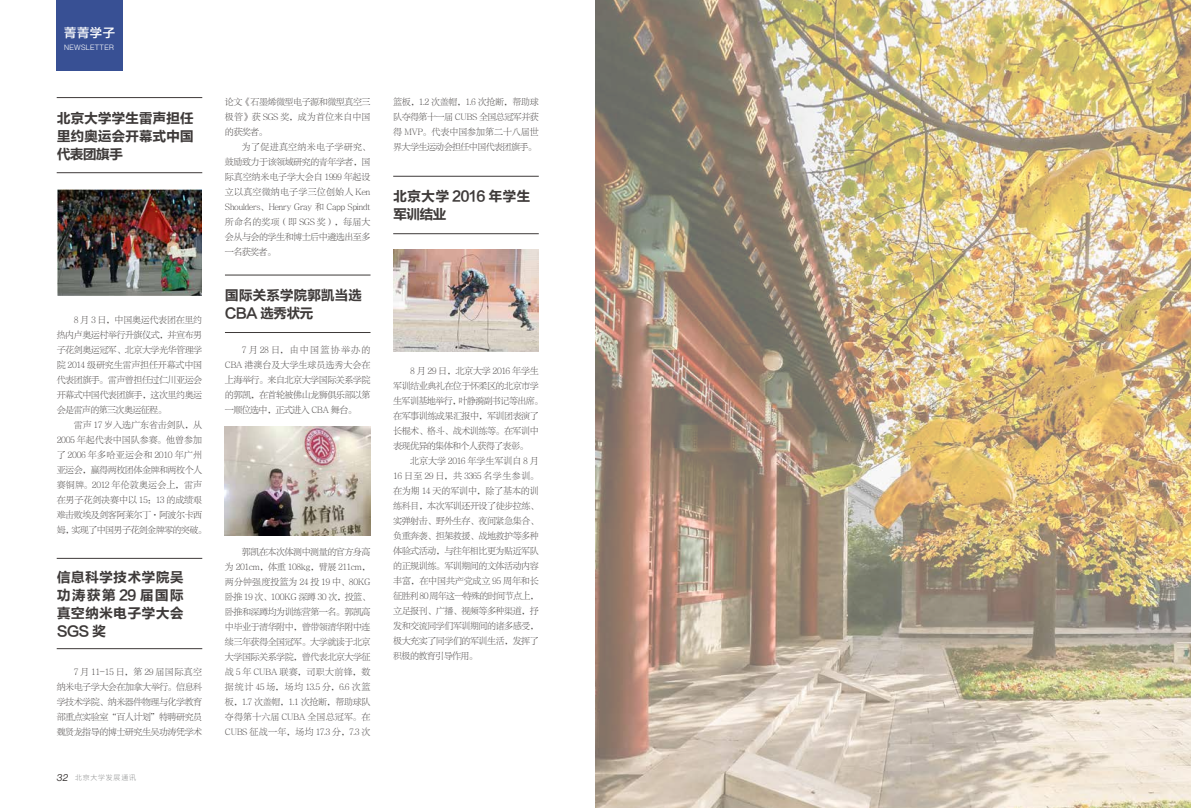
<style>
.page{position:relative;width:1191px;height:808px;background:#fff}
.page>*{position:absolute;margin:0;border:0;box-sizing:border-box;transform-origin:0 0}
.t1{font:14px/18px "FZLTCHJW GB1 0";letter-spacing:-.02em;color:#3e3a39;text-align:justify}
.t2{font:14px/18px "FZLTCHJW GB1 0";letter-spacing:-.065em;color:#3e3a39}
.t3{font:12.3px "FZLTZHK GBK1 0";color:#fff}
.t4{font:9px/15px "FZLTKSK GBK1 0";letter-spacing:-.05em;color:#3e3a39;text-align:justify}
.t5{font:300 7.5px "Haas Grot Disp 45";letter-spacing:.035em;color:#fff}
.t6{font:7px "FZLTXHK GBK1 0";letter-spacing:.1em;color:#9fa0a0}
.s1{font-family:"Haas Grot Disp 56";font-style:italic;font-size:10px;color:#3e3a39}
</style>
<div class="page">
<img style="left:595px;top:0;width:596px;height:808px">
<div style="left:57px;top:0;width:66px;height:71px;background:#385094"></div>
<img style="left:57px;top:189px;width:145px;height:106px">
<hr style="left:57px;top:173px;width:145px;height:1px;background:#3e3a39">
<hr style="left:225px;top:332px;width:145px;height:1px;background:#3e3a39">
<hr style="left:393px;top:234px;width:146px;height:1px;background:#3e3a39">
<hr style="left:57px;top:648px;width:145px;height:1px;background:#3e3a39">
<hr style="left:57px;top:97px;width:145px;height:1px;background:#3e3a39">
<hr style="left:225px;top:275px;width:145px;height:1px;background:#3e3a39">
<hr style="left:393px;top:176px;width:146px;height:1px;background:#3e3a39">
<hr style="left:57px;top:558px;width:145px;height:1px;background:#3e3a39">
<img style="left:225px;top:427px;width:145px;height:109px">
<img style="left:393px;top:249px;width:146px;height:102px">
<h2 class="t3" style="left:64px;top:26px;width:52px">菁菁学子</h2>
<p class="t5" style="left:64px;top:43px;width:51px">NEWSLETTER</p>
<h1 class="t1" style="left:57px;top:109px;width:139px">北京大学学生雷声担任里约奥运会开幕式中国代表团旗手</h1>
<p class="t4" style="left:57px;top:313px;width:147px;text-indent:17px">8 月 3 日，中国奥运代表团在里约热内卢奥运村举行升旗仪式，并宣布男子花剑奥运冠军、北京大学光华管理学院 2014 级研究生雷声担任开幕式中国代表团旗手。雷声曾担任过仁川亚运会开幕式中国代表团旗手，这次里约奥运会是雷声的第三次奥运征程。</p>
<p class="t4" style="left:57px;top:418px;width:152px;text-align:left;text-indent:17px">雷声 17 岁入选广东省击剑队，从<br>2005 年起代表中国队参赛。他曾参加了 2006 年多哈亚运会和 2010 年广州亚运会，赢得两枚团体金牌和两枚个人赛铜牌。2012 年伦敦奥运会上，雷声在男子花剑决赛中以 15：13 的成绩艰难击败埃及剑客阿莱尔丁·阿波尔卡西姆，实现了中国男子花剑金牌零的突破。</p>
<h1 class="t1" style="left:57px;top:568px;width:129px">信息科学技术学院吴功涛获第 29 届国际真空纳米电子学大会SGS 奖</h1>
<p class="t4" style="left:57px;top:665px;width:147px;text-indent:17px">7 月 11-15 日，第 29 届国际真空纳米电子学大会在加拿大举行。信息科学技术学院、纳米器件物理与化学教育部重点实验室“百人计划”特聘研究员魏贤龙指导的博士研究生吴功涛凭学术</p>
<p class="t6" style="left:57px;top:774px;width:81px"><span class="s1">32</span> 北京大学发展通讯</p>
<p class="t4" style="left:225px;top:95px;width:147px">论文《石墨烯微型电子源和微型真空三极管》获 SGS 奖，成为首位来自中国的获奖者。</p>
<p class="t4" style="left:225px;top:140px;width:147px;text-indent:17px">为了促进真空纳米电子学研究、鼓励致力于该领域研究的青年学者，国际真空纳米电子学大会自 1999 年起设立以真空微纳电子学三位创始人 Ken Shoulders、Henry Gray 和 Capp Spindt所命名的奖项（即 SGS 奖），每届大会从与会的学生和博士后中遴选出至多一名获奖者。</p>
<h1 class="t1" style="left:225px;top:286px;width:139px">国际关系学院郭凯当选<br>CBA 选秀状元</h1>
<p class="t4" style="left:225px;top:342px;width:147px;text-indent:17px">7月28日，由中国篮协举办的CBA 港澳台及大学生球员选秀大会在上海举行。来自北京大学国际关系学院的郭凯，在首轮被佛山龙狮俱乐部以第一顺位选中，正式进入 CBA 舞台。</p>
<p class="t4" style="left:225px;top:545px;width:147px;text-indent:17px">郭凯在本次体测中测量的官方身高为 201cm，体重 108kg，臂展 211cm，两分钟强度投篮为 24 投 19 中、80KG卧推 19 次、100KG 深蹲 30 次，投篮、卧推和深蹲均为训练营第一名。郭凯高中毕业于清华附中，曾带领清华附中连续三年获得全国冠军。大学就读于北京大学国际关系学院，曾代表北京大学征战 5 年 CUBA 联赛，司职大前锋，数据统计 45 场，场均 13.5 分，6.6 次篮板，1.7 次盖帽，1.1 次抢断，帮助球队夺得第十六届 CUBA 全国总冠军。在CUBS 征战一年，场均 17.3 分，7.3 次</p>
<p class="t4" style="left:393px;top:95px;width:147px">篮板，1.2 次盖帽，1.6 次抢断，帮助球队夺得第十一届 CUBS 全国总冠军并获得 MVP。代表中国参加第二十八届世界大学生运动会担任中国代表团旗手。</p>
<h1 class="t2" style="left:393px;top:188px;width:139px">北京大学 2016 年学生军训结业</h1>
<p class="t4" style="left:393px;top:364px;width:152px;text-align:left;text-indent:17px">8 月 29 日，北京大学 2016 年学生军训结业典礼在位于怀柔区的北京市学生军训基地举行，叶静漪副书记等出席。在军事训练成果汇报中，军训团表演了长棍术、格斗、战术训练等。在军训中表现优异的集体和个人获得了表彰。</p>
<p class="t4" style="left:393px;top:454px;width:147px;text-indent:17px">北京大学 2016 年学生军训自 8 月16 日至 29 日，共 3365 名学生参训。在为期 14 天的军训中，除了基本的训练科目，本次军训还开设了徒步拉练、实弹射击、野外生存、夜间紧急集合、负重奔袭、担架救援、战地救护等多种体验式活动，与往年相比更为贴近军队的正规训练。军训期间的文体活动内容丰富，在中国共产党成立 95 周年和长征胜利80周年这一特殊的时间节点上，立足报刊、广播、视频等多种渠道，抒发和交流同学们军训期间的诸多感受，极大充实了同学们的军训生活，发挥了积极的教育引导作用。</p>
</div>
